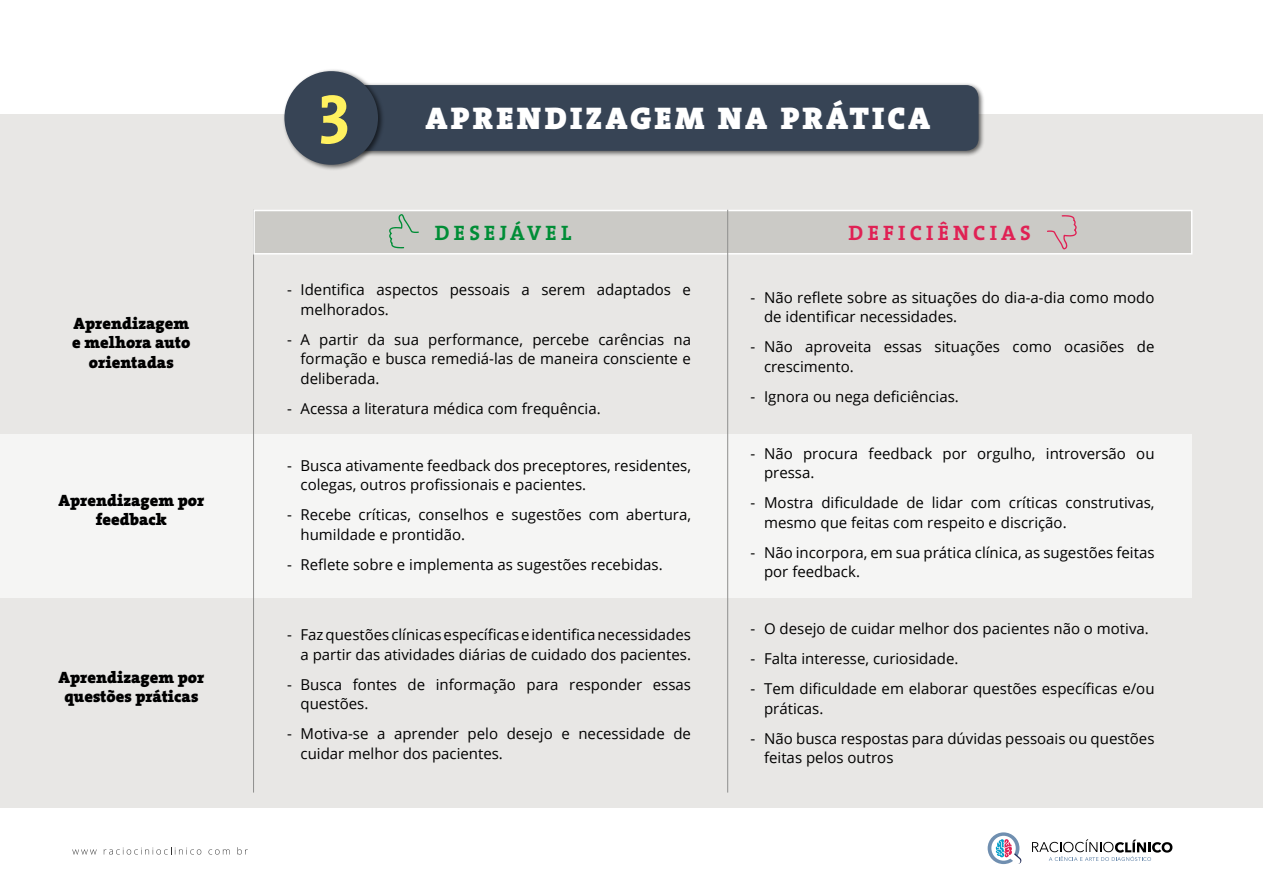
<style>
.page{position:relative;width:1263px;height:893px;background:#fff}
.page>*{position:absolute;margin:0;border:0;box-sizing:border-box;transform-origin:0 0}
.t1{font:700 69px "The Serif";color:#fff15f}
.t2{font:900 31.5px "The Serif";letter-spacing:.1em;color:#fff}
.t3{font:700 21px "The Serif";letter-spacing:.2em;color:#e02154}
.t4{font:700 21px "The Serif";letter-spacing:.2em;color:#008d36}
.t5{font:900 16.5px/19.8px "The Serif";color:#000;text-align:center}
.t6{font:15px/19.5px "Open Sans";color:#000}
</style>
<div class="page">
<svg style="left:988px;top:832px;width:31px;height:32px"></svg>
<svg style="left:991px;top:836px;width:25px;height:25px"></svg>
<svg style="left:996px;top:839px;width:25px;height:25px"></svg>
<svg style="left:1032px;top:839px;width:140px;height:22px"></svg>
<svg style="left:72px;top:849px;width:25px;height:5px"></svg>
<svg style="left:104px;top:847px;width:97px;height:8px"></svg>
<svg style="left:209px;top:849px;width:21px;height:6px"></svg>
<svg style="left:237px;top:847px;width:11px;height:8px"></svg>
<div style="left:0;top:114px;width:1263px;height:693px;background:#e8e7e5"></div>
<div style="left:0;top:434px;width:1192px;height:164px;background:#f5f5f4"></div>
<hr style="left:253px;top:210px;width:1px;height:583px;background:#8e8e8d">
<div style="left:319px;top:82px;width:666px;height:76px;background:#000;opacity:.6"></div>
<div style="left:322px;top:85px;width:656px;height:66px;background:#374455;border-radius:13px"></div>
<div style="left:282px;top:69px;width:102px;height:102px;background:#000;opacity:.59"></div>
<div style="left:284px;top:71px;width:94px;height:94px;background:#374455;border-radius:50%"></div>
<div style="left:253px;top:210px;width:939px;height:45px;background:#cbcac6;border:2px solid #fff"></div>
<hr style="left:727px;top:210px;width:1px;height:583px;background:#8e8e8d">
<svg style="left:389px;top:214px;width:30px;height:34px"></svg>
<svg style="left:1047px;top:215px;width:30px;height:35px"></svg>
<p class="t5" style="left:72px;top:313px;width:120px">Aprendizagem e melhora auto orientadas</p>
<p class="t5" style="left:59px;top:490px;width:147px">Aprendizagem por feedback</p>
<p class="t5" style="left:59px;top:667px;width:147px">Aprendizagem por questões práticas</p>
<h1 class="t1" style="left:318px;top:50px;width:33px">3</h1>
<h2 class="t2" style="left:425px;top:92px;width:506px">APRENDIZAGEM NA PRÁTICA</h2>
<h3 class="t4" style="left:435px;top:216px;width:138px">DESEJÁVEL</h3>
<h3 class="t3" style="left:849px;top:216px;width:184px">DEFICIÊNCIAS</h3>
<p class="t6" style="left:301px;top:279px;width:392px;text-indent:-14px">- Identifica aspectos pessoais a serem adaptados e melhorados.</p>
<p class="t6" style="left:301px;top:329px;width:392px;text-align:justify;text-indent:-14px">- A partir da sua performance, percebe carências na formação e busca remediá-las de maneira consciente e deliberada.</p>
<p class="t6" style="left:287px;top:398px;width:315px">- Acessa a literatura médica com frequência.</p>
<p class="t6" style="left:301px;top:455px;width:392px;text-indent:-14px">- Busca ativamente feedback dos preceptores, residentes, colegas, outros profissionais e pacientes.</p>
<p class="t6" style="left:301px;top:504px;width:392px;text-indent:-14px">- Recebe críticas, conselhos e sugestões com abertura, humildade e prontidão.</p>
<p class="t6" style="left:287px;top:554px;width:377px">- Reflete sobre e implementa as sugestões recebidas.</p>
<p class="t6" style="left:287px;top:624px;width:405px;text-align:right">- Faz questões clínicas específicas e identifica necessidades a partir das atividades diárias de cuidado dos pacientes.</p>
<p class="t6" style="left:301px;top:674px;width:392px;text-indent:-14px">- Busca fontes de informação para responder essas questões.</p>
<p class="t6" style="left:301px;top:723px;width:392px;text-indent:-14px">- Motiva-se a aprender pelo desejo e necessidade de cuidar melhor dos pacientes.</p>
<p class="t6" style="left:764px;top:287px;width:392px;text-indent:-14px">- Não reflete sobre as situações do dia-a-dia como modo de identificar necessidades.</p>
<p class="t6" style="left:764px;top:337px;width:392px;text-indent:-14px">- Não aproveita essas situações como ocasiões de crescimento.</p>
<p class="t6" style="left:750px;top:386px;width:210px">- Ignora ou nega deficiências.</p>
<p class="t6" style="left:764px;top:443px;width:392px;text-indent:-14px">- Não procura feedback por orgulho, introversão ou pressa.</p>
<p class="t6" style="left:764px;top:493px;width:392px;text-indent:-14px">- Mostra dificuldade de lidar com críticas construtivas, mesmo que feitas com respeito e discrição.</p>
<p class="t6" style="left:764px;top:542px;width:392px;text-indent:-14px">- Não incorpora, em sua prática clínica, as sugestões feitas por feedback.</p>
<p class="t6" style="left:750px;top:619px;width:400px">- O desejo de cuidar melhor dos pacientes não o motiva.</p>
<p class="t6" style="left:750px;top:649px;width:209px">- Falta interesse, curiosidade.</p>
<p class="t6" style="left:764px;top:679px;width:392px;text-indent:-14px">- Tem dificuldade em elaborar questões específicas e/ou práticas.</p>
<p class="t6" style="left:764px;top:728px;width:392px;text-indent:-14px">- Não busca respostas para dúvidas pessoais ou questões feitas pelos outros</p>
</div>
